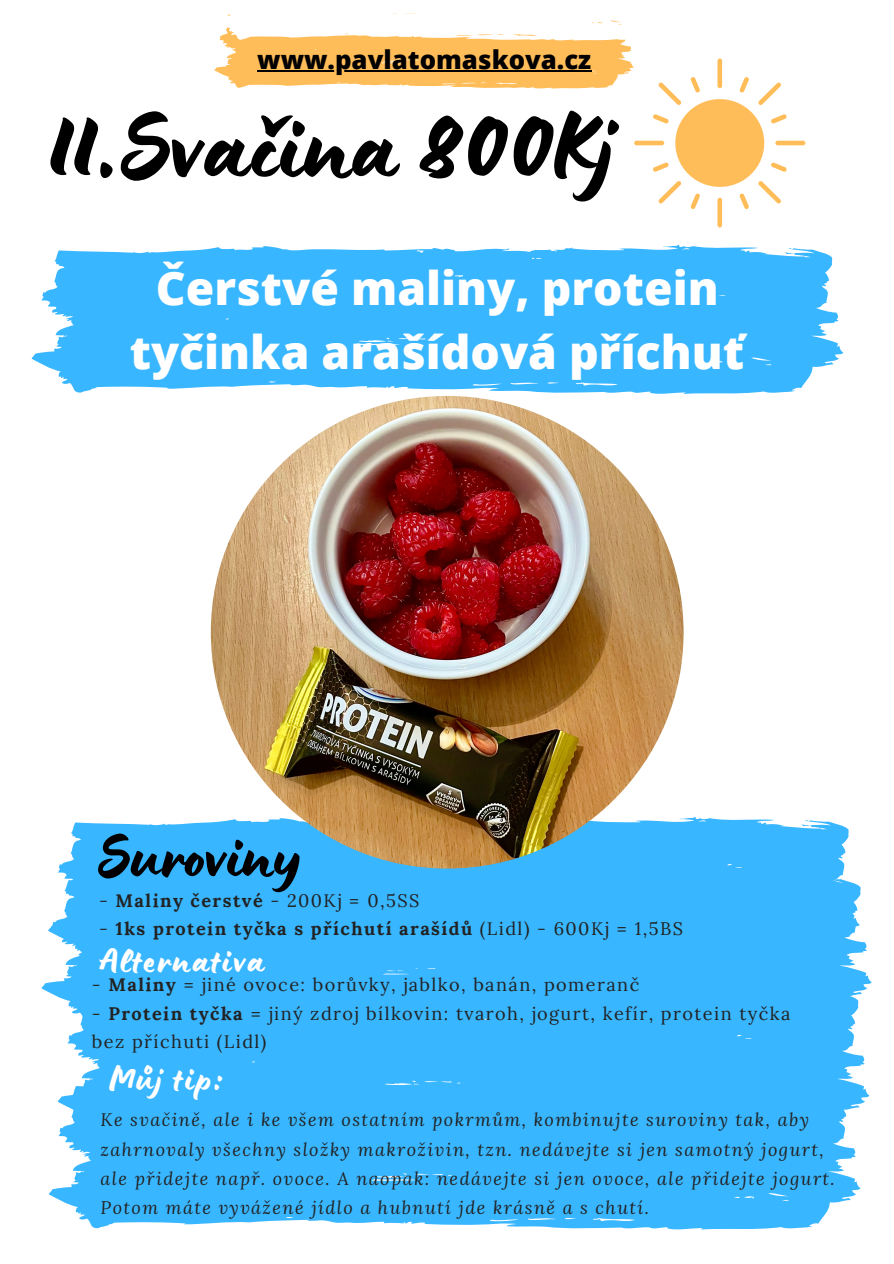
<style>
.page{position:relative;width:894px;height:1264px;background:#fff}
.page>*{position:absolute;margin:0;border:0;box-sizing:border-box;transform-origin:0 0}
.t1{font:106.2px "Lumios Brush";color:#000}
.t2{font:68.55px "Lumios Brush";color:#000}
.t3{font:800 46.2px/64.2px "Open Sans";color:#fff;text-align:center}
.t4{font:39.15px "Lumios Brush";letter-spacing:.05em;color:#fff}
.t5{font:800 25.8px "Open Sans";color:#000}
.t6{font:18.15px/28.2px "Lora";letter-spacing:.08em;color:#222}
.t7{font:700 18.15px "Lora";letter-spacing:.08em;color:#222}
.t8{font:italic 18px/29.2px "Lora";letter-spacing:.08em;color:#222}
.s1{font-weight:700}
.s2{font-weight:400}
</style>
<div class="page">
<svg style="left:57px;top:816px;width:792px;height:58px;background:#4fbefe"></svg>
<img style="left:211px;top:396px;width:472px;height:472px;border-radius:50%">
<svg style="left:32px;top:245px;width:810px;height:149px;background:#4ebeff"></svg>
<div style="left:60px;top:874px;width:811px;height:113px;background:#38b6ff"></div>
<svg style="left:49px;top:1101px;width:811px;height:129px;background:#4ebeff"></svg>
<div style="left:58px;top:987px;width:810px;height:151px;background:#38b6ff"></div>
<svg style="left:214px;top:13px;width:591px;height:214px"></svg>
<hr style="left:257px;top:70px;width:334px;height:2px;background:#000">
<p class="t5" style="left:257px;top:41px;width:335px">www.pavlatomaskova.cz</p>
<p class="t1" style="left:48px;top:111px;width:569px">II.Svačina 800Kj</p>
<p class="t3" style="left:130px;top:255px;width:616px">Čerstvé maliny, protein tyčinka arašídová příchuť</p>
<p class="t2" style="left:98px;top:833px;width:205px">Suroviny</p>
<p class="t6" style="left:99px;top:886px;width:321px">- <span class="s1">Maliny čerstvé</span> - 200Kj = 0,5SS</p>
<p class="t7" style="left:99px;top:916px;width:585px"><span class="s2">-</span> 1ks protein tyčka s příchutí arašídů <span class="s2">(Lidl) - 600Kj = 1,5BS</span></p>
<p class="t4" style="left:99px;top:947px;width:167px">Alternativa</p>
<p class="t6" style="left:92px;top:970px;width:549px">- <span class="s1">Maliny</span> = jiné ovoce: borůvky, jablko, banán, pomeranč</p>
<p class="t6" style="left:92px;top:998px;width:700px">- <span class="s1">Protein tyčka</span> = jiný zdroj bílkovin: tvaroh, jogurt, kefír, protein tyčka bez příchuti (Lidl)</p>
<p class="t4" style="left:109px;top:1065px;width:115px">Můj tip:</p>
<p class="t8" style="left:101px;top:1104px;width:735px">Ke svačině, ale i ke všem ostatním pokrmům, kombinujte suroviny tak, aby zahrnovaly všechny složky makroživin, tzn. nedávejte si jen samotný jogurt, ale přidejte např. ovoce. A naopak: nedávejte si jen ovoce, ale přidejte jogurt.<br>Potom máte vyvážené jídlo a hubnutí jde krásně a s chutí.</p>
</div>
